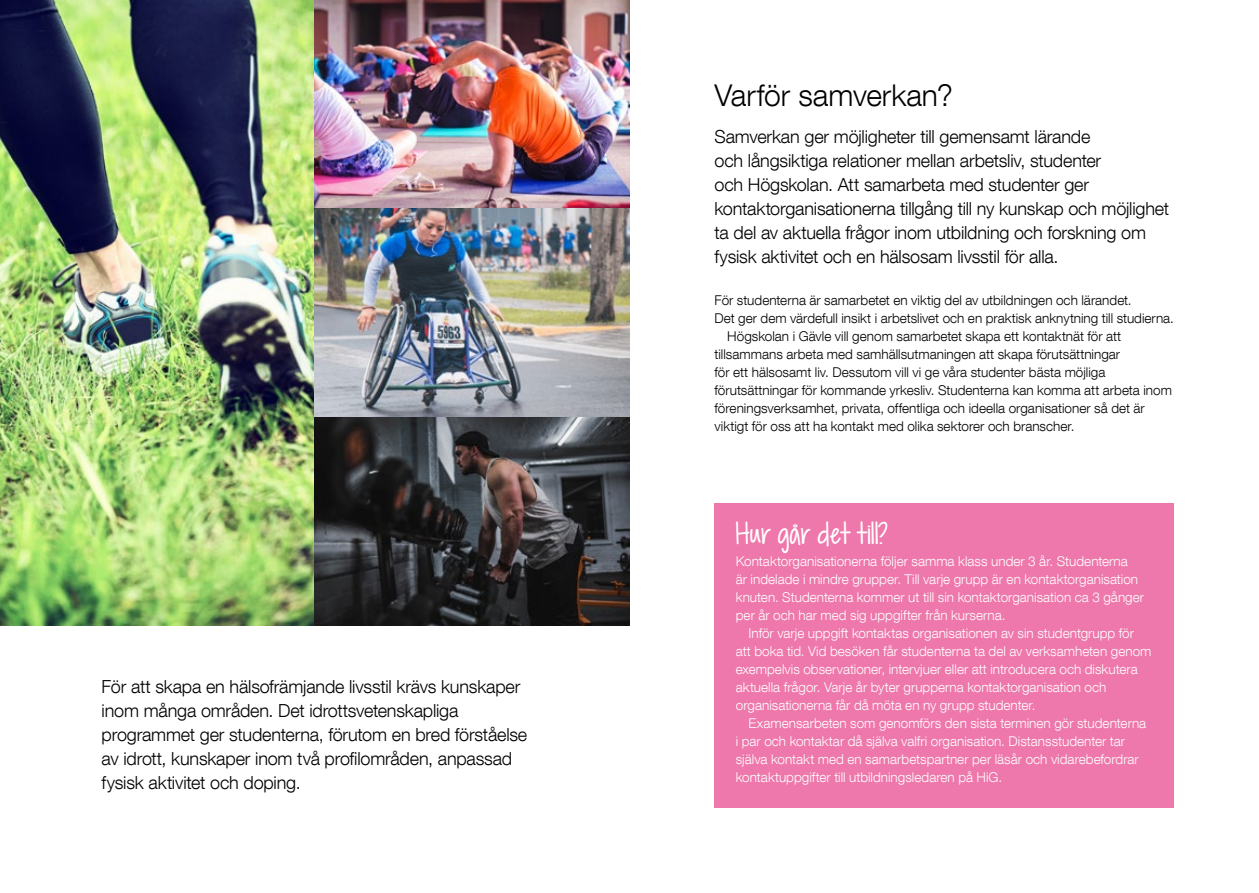
<style>
.page{position:relative;width:1259px;height:893px;background:#fff}
.page>*{position:absolute;margin:0;border:0;box-sizing:border-box;transform-origin:0 0}
.t1{font:300 30px "Helvetica Neue LT Com";color:#000}
.t2{font:22.5px "KG Dropsof Jupiter";letter-spacing:-.015em;color:#fff}
.t3{font:300 18px/24px "Helvetica Neue LT Com";letter-spacing:-.01em;color:#000}
.t4{font:300 13.5px/18px "Helvetica Neue LT Com";color:#fff}
.t5{font:300 13.5px "Helvetica Neue LT Com";color:#000}
</style>
<div class="page">
<img style="left:0;top:0;width:629px;height:625px">
<div style="left:714px;top:503px;width:460px;height:305px;background:#ee77ab"></div>
<p class="t3" style="left:102px;top:674px;width:427px">För att skapa en hälsofrämjande livsstil krävs kunskaper inom många områden. Det idrottsvetenskapliga programmet ger studenterna, förutom en bred förståelse av idrott, kunskaper inom två profilområden, anpassad fysisk aktivitet och doping.</p>
<h1 class="t1" style="left:714px;top:77px;width:240px">Varför samverkan?</h1>
<p class="t3" style="left:714px;top:124px;width:456px">Samverkan ger möjligheter till gemensamt lärande<br>och långsiktiga relationer mellan arbetsliv, studenter<br>och Högskolan. Att samarbeta med studenter ger kontaktorganisationerna tillgång till ny kunskap och möjlighet ta del av aktuella frågor inom utbildning och forskning om fysisk aktivitet och en hälsosam livsstil för alla.</p>
<p class="t5" style="left:714px;top:292px;width:419px">För studenterna är samarbetet en viktig del av utbildningen och lärandet.</p>
<p class="t5" style="left:714px;top:310px;width:461px">Det ger dem värdefull insikt i arbetslivet och en praktisk anknytning till studierna.</p>
<p class="t5" style="left:727px;top:328px;width:395px">Högskolan i Gävle vill genom samarbetet skapa ett kontaktnät för att</p>
<p class="t5" style="left:714px;top:346px;width:407px">tillsammans arbeta med samhällsutmaningen att skapa förutsättningar</p>
<p class="t5" style="left:714px;top:364px;width:392px">för ett hälsosamt liv. Dessutom vill vi ge våra studenter bästa möjliga</p>
<p class="t5" style="left:714px;top:382px;width:459px">förutsättningar för kommande yrkesliv. Studenterna kan komma att arbeta inom</p>
<p class="t5" style="left:714px;top:400px;width:432px">föreningsverksamhet, privata, offentliga och ideella organisationer så det är</p>
<p class="t5" style="left:714px;top:418px;width:361px">viktigt för oss att ha kontakt med olika sektorer och branscher.</p>
<h2 class="t2" style="left:736px;top:516px;width:154px">Hur går det till?</h2>
<p class="t4" style="left:736px;top:552px;width:410px">Kontaktorganisationerna följer samma klass under 3 år. Studenterna<br>är indelade i mindre grupper. Till varje grupp är en kontaktorganisation knuten. Studenterna kommer ut till sin kontaktorganisation ca 3 gånger per år och har med sig uppgifter från kurserna.</p>
<p class="t4" style="left:736px;top:624px;width:417px;text-indent:13px">Inför varje uppgift kontaktas organisationen av sin studentgrupp för att boka tid. Vid besöken får studenterna ta del av verksamheten genom exempelvis observationer, intervjuer eller att introducera och diskutera aktuella frågor. Varje år byter grupperna kontaktorganisation och organisationerna får då möta en ny grupp studenter.</p>
<p class="t4" style="left:736px;top:714px;width:412px;text-indent:13px">Examensarbeten som genomförs den sista terminen gör studenterna i par och kontaktar då själva valfri organisation. Distansstudenter tar själva kontakt med en samarbetspartner per läsår och vidarebefordrar kontaktuppgifter till utbildningsledaren på HiG.</p>
</div>
